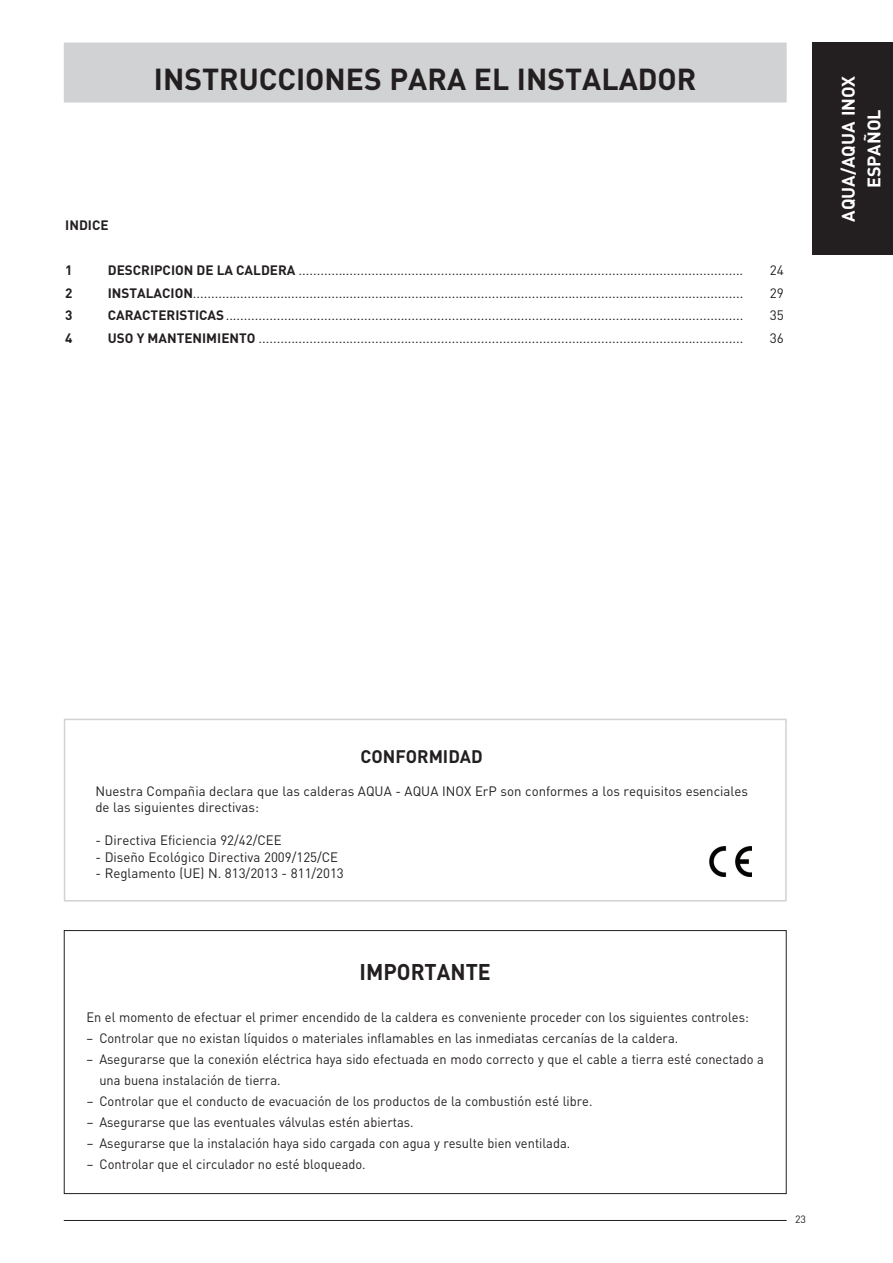
<style>
.page{position:relative;width:893px;height:1263px;background:#fff}
.page>*{position:absolute;margin:0;border:0;box-sizing:border-box;transform-origin:0 0}
.t1{font:700 30px "DIN";color:#231f20}
.t2{font:700 22.5px "DIN";color:#231f20;scale:.95 1}
.t3{font:700 18px/25.5px "DIN";color:#fff;text-align:center}
.t4{font:700 18px "DIN";color:#231f20}
.t5{font:13.5px/16.5px "DIN";color:#231f20}
.t6{font:13.5px/21px "DIN";color:#231f20;scale:.95 1}
.t7{font:700 13.5px "DIN";color:#231f20}
.t8{font:10.5px "DIN";color:#231f20}
.s1{font-weight:700}
</style>
<div class="page">
<hr style="left:64px;top:1220px;width:723px;height:1px;background:#231f20">
<div style="left:64px;top:930px;width:723px;height:264px;border:1px solid #231f20"></div>
<div style="left:64px;top:43px;width:723px;height:60px;background:#d1d2d4"></div>
<div style="left:813px;top:43px;width:80px;height:212px;background:#231f20"></div>
<div style="left:64px;top:719px;width:723px;height:182px;border:2px solid #d1d2d4"></div>
<img style="left:709px;top:846px;width:42px;height:31px">
<h1 class="t1" style="left:154px;top:60px;width:544px">INSTRUCCIONES PARA EL INSTALADOR</h1>
<h3 class="t3" style="left:835px;top:222px;width:148px;rotate:-90deg">AQUA/AQUA INOX<br>ESPAÑOL</h3>
<p class="t7" style="left:65px;top:217px;width:45px">INDICE</p>
<p class="t7" style="left:65px;top:262px;width:9px">1</p>
<p class="t5" style="left:108px;top:262px;width:637px"><span class="s1">DESCRIPCION DE LA CALDERA</span>...........................................................................................................................</p>
<p class="t5" style="left:770px;top:262px;width:16px">24</p>
<p class="t7" style="left:65px;top:284px;width:9px">2</p>
<p class="t5" style="left:108px;top:284px;width:637px"><span class="s1">INSTALACION</span>.......................................................................................................................................................</p>
<p class="t5" style="left:770px;top:284px;width:16px">29</p>
<p class="t7" style="left:65px;top:307px;width:9px">3</p>
<p class="t5" style="left:108px;top:307px;width:637px"><span class="s1">CARACTERISTICAS</span>...............................................................................................................................................</p>
<p class="t5" style="left:770px;top:307px;width:16px">35</p>
<p class="t7" style="left:65px;top:329px;width:9px">4</p>
<p class="t5" style="left:108px;top:329px;width:637px"><span class="s1">USO Y MANTENIMIENTO</span>......................................................................................................................................</p>
<p class="t5" style="left:770px;top:329px;width:16px">36</p>
<h3 class="t4" style="left:360px;top:744px;width:12px">CON</h3>
<h3 class="t4" style="left:395px;top:744px;width:23px">FORMIDAD</h3>
<p class="t5" style="left:95px;top:782px;width:654px">Nuestra Compañia declara que las calderas AQUA - AQUA INOX ErP son conformes a los requisitos esenciales de las siguientes directivas:</p>
<p class="t5" style="left:95px;top:832px;width:188px">- Directiva Eficiencia 92/42/CEE</p>
<p class="t5" style="left:95px;top:848px;width:244px">- Diseño Ecológico Directiva 2009/125/CE</p>
<p class="t5" style="left:95px;top:865px;width:250px">- Reglamento (UE) N. 813/2013 - 811/2013</p>
<h2 class="t2" style="left:360px;top:957px;width:140px">IMPORTANTE</h2>
<p class="t6" style="left:87px;top:1006px;width:699px">En el momento de efectuar el primer encendido de la caldera es conveniente proceder con los siguientes controles:</p>
<p class="t6" style="left:87px;top:1027px;width:624px">– Controlar que no existan líquidos o materiales inflamables en las inmediatas cercanías de la caldera.</p>
<p class="t6" style="left:99px;top:1048px;width:701px;text-indent:-13px">– Asegurarse que la conexión eléctrica haya sido efectuada en modo correcto y que el cable a tierra esté conectado a una buena instalación de tierra.</p>
<p class="t6" style="left:87px;top:1090px;width:534px">– Controlar que el conducto de evacuación de los productos de la combustión esté libre.</p>
<p class="t6" style="left:87px;top:1111px;width:346px">– Asegurarse que las eventuales válvulas estén abiertas.</p>
<p class="t6" style="left:87px;top:1132px;width:510px">– Asegurarse que la instalación haya sido cargada con agua y resulte bien ventilada.</p>
<p class="t6" style="left:87px;top:1153px;width:295px">– Controlar que el circulador no esté bloqueado.</p>
<p class="t8" style="left:795px;top:1212px;width:12px">23</p>
</div>
